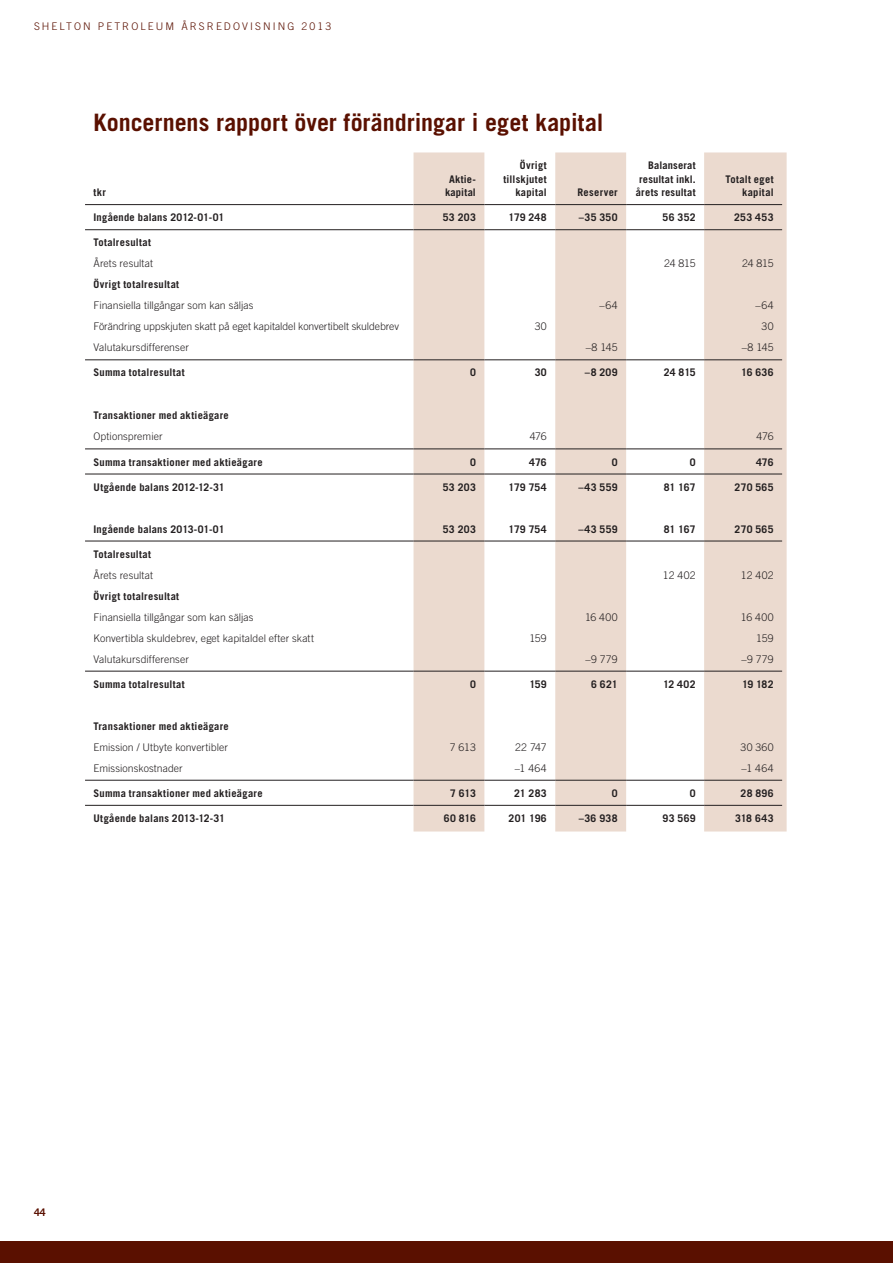
<style>
.page{position:relative;width:893px;height:1263px;background:#fff}
.page>*{position:absolute;margin:0;border:0;box-sizing:border-box;transform-origin:0 0}
.t1{font:700 24px "Trade Gothic";color:#5a1000}
.t2{font:700 10.5px/13.5px "Trade Gothic";letter-spacing:.025em;color:#231f20;text-align:right}
.t3{font:300 10.5px "Trade Gothic";letter-spacing:.005em;color:#231f20}
.t4{font:300 10.5px "Trade Gothic";letter-spacing:.2em;color:#5a1000}
.t5{font:700 10.5px "Trade Gothic";color:#5a1000}
</style>
<div class="page">
<svg style="left:414px;top:152px;width:373px;height:679px;fill:#ebdacf"></svg>
<hr style="left:85px;top:204px;width:329px;height:1px;background:#231f20">
<hr style="left:414px;top:204px;width:70px;height:1px;background:#231f20">
<hr style="left:484px;top:204px;width:71px;height:1px;background:#231f20">
<hr style="left:555px;top:204px;width:71px;height:1px;background:#231f20">
<hr style="left:626px;top:204px;width:78px;height:1px;background:#231f20">
<hr style="left:704px;top:204px;width:78px;height:1px;background:#231f20">
<hr style="left:85px;top:229px;width:329px;height:1px;background:#231f20">
<hr style="left:414px;top:229px;width:70px;height:1px;background:#231f20">
<hr style="left:484px;top:229px;width:71px;height:1px;background:#231f20">
<hr style="left:555px;top:229px;width:71px;height:1px;background:#231f20">
<hr style="left:626px;top:229px;width:78px;height:1px;background:#231f20">
<hr style="left:704px;top:229px;width:78px;height:1px;background:#231f20">
<hr style="left:85px;top:359px;width:329px;height:1px;background:#231f20">
<hr style="left:414px;top:359px;width:70px;height:1px;background:#231f20">
<hr style="left:484px;top:359px;width:71px;height:1px;background:#231f20">
<hr style="left:555px;top:359px;width:71px;height:1px;background:#231f20">
<hr style="left:626px;top:359px;width:78px;height:1px;background:#231f20">
<hr style="left:704px;top:359px;width:78px;height:1px;background:#231f20">
<hr style="left:85px;top:448px;width:329px;height:1px;background:#231f20">
<hr style="left:414px;top:448px;width:70px;height:1px;background:#231f20">
<hr style="left:484px;top:448px;width:71px;height:1px;background:#231f20">
<hr style="left:555px;top:448px;width:71px;height:1px;background:#231f20">
<hr style="left:626px;top:448px;width:78px;height:1px;background:#231f20">
<hr style="left:704px;top:448px;width:78px;height:1px;background:#231f20">
<hr style="left:85px;top:474px;width:329px;height:1px;background:#231f20">
<hr style="left:414px;top:474px;width:70px;height:1px;background:#231f20">
<hr style="left:484px;top:474px;width:71px;height:1px;background:#231f20">
<hr style="left:555px;top:474px;width:71px;height:1px;background:#231f20">
<hr style="left:626px;top:474px;width:78px;height:1px;background:#231f20">
<hr style="left:704px;top:474px;width:78px;height:1px;background:#231f20">
<hr style="left:85px;top:541px;width:329px;height:1px;background:#231f20">
<hr style="left:414px;top:541px;width:70px;height:1px;background:#231f20">
<hr style="left:484px;top:541px;width:71px;height:1px;background:#231f20">
<hr style="left:555px;top:541px;width:71px;height:1px;background:#231f20">
<hr style="left:626px;top:541px;width:78px;height:1px;background:#231f20">
<hr style="left:704px;top:541px;width:78px;height:1px;background:#231f20">
<hr style="left:85px;top:671px;width:329px;height:1px;background:#231f20">
<hr style="left:414px;top:671px;width:70px;height:1px;background:#231f20">
<hr style="left:484px;top:671px;width:71px;height:1px;background:#231f20">
<hr style="left:555px;top:671px;width:71px;height:1px;background:#231f20">
<hr style="left:626px;top:671px;width:78px;height:1px;background:#231f20">
<hr style="left:704px;top:671px;width:78px;height:1px;background:#231f20">
<hr style="left:85px;top:780px;width:329px;height:1px;background:#231f20">
<hr style="left:414px;top:780px;width:70px;height:1px;background:#231f20">
<hr style="left:484px;top:780px;width:71px;height:1px;background:#231f20">
<hr style="left:555px;top:780px;width:71px;height:1px;background:#231f20">
<hr style="left:626px;top:780px;width:78px;height:1px;background:#231f20">
<hr style="left:704px;top:780px;width:78px;height:1px;background:#231f20">
<hr style="left:85px;top:805px;width:329px;height:1px;background:#231f20">
<hr style="left:414px;top:805px;width:70px;height:1px;background:#231f20">
<hr style="left:484px;top:805px;width:71px;height:1px;background:#231f20">
<hr style="left:555px;top:805px;width:71px;height:1px;background:#231f20">
<hr style="left:626px;top:805px;width:78px;height:1px;background:#231f20">
<hr style="left:704px;top:805px;width:78px;height:1px;background:#231f20">
<div style="left:0;top:1242px;width:893px;height:21px;background:#5a1000"></div>
<p class="t4" style="left:34px;top:20px;width:299px">SHELTON PETROLEUM ÅRSREDOVISNING 2013</p>
<h1 class="t1" style="left:94px;top:108px;width:511px">Koncernens rapport över förändringar i eget kapital</h1>
<p class="t2" style="left:94px;top:185px;width:14px">tkr</p>
<p class="t2" style="left:445px;top:172px;width:32px;text-align:center">Aktie&shy;kapital</p>
<p class="t2" style="left:503px;top:158px;width:45px">Övrigt tillskjutet kapital</p>
<p class="t2" style="left:578px;top:185px;width:42px">Reserver</p>
<p class="t2" style="left:636px;top:158px;width:61px;text-align:justify;text-indent:12px">Balanserat resultat inkl. årets resultat</p>
<p class="t2" style="left:725px;top:172px;width:50px">Totalt eget kapital</p>
<p class="t2" style="left:94px;top:211px;width:132px">Ingående balans 2012-01-01</p>
<p class="t2" style="left:443px;top:211px;width:35px">53 203</p>
<p class="t2" style="left:508px;top:211px;width:40px">179 248</p>
<p class="t2" style="left:579px;top:211px;width:40px">–35 350</p>
<p class="t2" style="left:663px;top:211px;width:35px">56 352</p>
<p class="t2" style="left:734px;top:211px;width:41px">253 453</p>
<p class="t2" style="left:94px;top:236px;width:59px">Totalresultat</p>
<p class="t3" style="left:94px;top:257px;width:61px">Årets resultat</p>
<p class="t3" style="left:664px;top:257px;width:33px">24 815</p>
<p class="t3" style="left:742px;top:257px;width:33px">24 815</p>
<p class="t2" style="left:94px;top:278px;width:87px">Övrigt totalresultat</p>
<p class="t3" style="left:94px;top:299px;width:161px">Finansiella tillgångar som kan säljas</p>
<p class="t3" style="left:599px;top:299px;width:20px">–64</p>
<p class="t3" style="left:755px;top:299px;width:20px">–64</p>
<p class="t3" style="left:94px;top:320px;width:307px">Förändring uppskjuten skatt på eget kapitaldel konvertibelt skuldebrev</p>
<p class="t3" style="left:535px;top:320px;width:13px">30</p>
<p class="t3" style="left:762px;top:320px;width:13px">30</p>
<p class="t3" style="left:94px;top:341px;width:97px">Valutakursdifferenser</p>
<p class="t3" style="left:586px;top:341px;width:33px">–8 145</p>
<p class="t3" style="left:742px;top:341px;width:33px">–8 145</p>
<p class="t2" style="left:94px;top:366px;width:93px">Summa totalresultat</p>
<p class="t2" style="left:470px;top:366px;width:7px">0</p>
<p class="t2" style="left:535px;top:366px;width:14px">30</p>
<p class="t2" style="left:585px;top:366px;width:34px">–8 209</p>
<p class="t2" style="left:664px;top:366px;width:33px">24 815</p>
<p class="t2" style="left:741px;top:366px;width:34px">16 636</p>
<p class="t2" style="left:94px;top:409px;width:137px">Transaktioner med aktieägare</p>
<p class="t3" style="left:94px;top:430px;width:71px">Optionspremier</p>
<p class="t3" style="left:530px;top:430px;width:19px">476</p>
<p class="t3" style="left:756px;top:430px;width:19px">476</p>
<p class="t2" style="left:94px;top:455px;width:171px">Summa transaktioner med aktieägare</p>
<p class="t2" style="left:470px;top:455px;width:7px">0</p>
<p class="t2" style="left:529px;top:455px;width:19px">476</p>
<p class="t2" style="left:612px;top:455px;width:7px">0</p>
<p class="t2" style="left:690px;top:455px;width:7px">0</p>
<p class="t2" style="left:756px;top:455px;width:19px">476</p>
<p class="t2" style="left:94px;top:480px;width:133px">Utgående balans 2012-12-31</p>
<p class="t2" style="left:443px;top:480px;width:35px">53 203</p>
<p class="t2" style="left:509px;top:480px;width:40px">179 754</p>
<p class="t2" style="left:578px;top:480px;width:41px">–43 559</p>
<p class="t2" style="left:664px;top:480px;width:33px">81 167</p>
<p class="t2" style="left:735px;top:480px;width:40px">270 565</p>
<p class="t2" style="left:94px;top:522px;width:133px">Ingående balans 2013-01-01</p>
<p class="t2" style="left:443px;top:522px;width:35px">53 203</p>
<p class="t2" style="left:509px;top:522px;width:40px">179 754</p>
<p class="t2" style="left:578px;top:522px;width:41px">–43 559</p>
<p class="t2" style="left:664px;top:522px;width:33px">81 167</p>
<p class="t2" style="left:735px;top:522px;width:40px">270 565</p>
<p class="t2" style="left:94px;top:547px;width:59px">Totalresultat</p>
<p class="t3" style="left:94px;top:569px;width:61px">Årets resultat</p>
<p class="t3" style="left:663px;top:569px;width:34px">12 402</p>
<p class="t3" style="left:741px;top:569px;width:34px">12 402</p>
<p class="t2" style="left:94px;top:589px;width:87px">Övrigt totalresultat</p>
<p class="t3" style="left:94px;top:611px;width:161px">Finansiella tillgångar som kan säljas</p>
<p class="t3" style="left:585px;top:611px;width:34px">16 400</p>
<p class="t3" style="left:741px;top:611px;width:34px">16 400</p>
<p class="t3" style="left:94px;top:632px;width:222px">Konvertibla skuldebrev, eget kapitaldel efter skatt</p>
<p class="t3" style="left:529px;top:632px;width:19px">159</p>
<p class="t3" style="left:756px;top:632px;width:19px">159</p>
<p class="t3" style="left:94px;top:653px;width:97px">Valutakursdifferenser</p>
<p class="t3" style="left:585px;top:653px;width:34px">–9 779</p>
<p class="t3" style="left:741px;top:653px;width:34px">–9 779</p>
<p class="t2" style="left:94px;top:677px;width:93px">Summa totalresultat</p>
<p class="t2" style="left:470px;top:677px;width:7px">0</p>
<p class="t2" style="left:529px;top:677px;width:19px">159</p>
<p class="t2" style="left:591px;top:677px;width:28px">6 621</p>
<p class="t2" style="left:663px;top:677px;width:34px">12 402</p>
<p class="t2" style="left:742px;top:677px;width:33px">19 182</p>
<p class="t2" style="left:94px;top:719px;width:137px">Transaktioner med aktieägare</p>
<p class="t3" style="left:94px;top:741px;width:136px">Emission / Utbyte konvertibler</p>
<p class="t3" style="left:450px;top:741px;width:28px">7 613</p>
<p class="t3" style="left:515px;top:741px;width:33px">22 747</p>
<p class="t3" style="left:740px;top:741px;width:35px">30 360</p>
<p class="t3" style="left:94px;top:762px;width:91px">Emissionskostnader</p>
<p class="t3" style="left:515px;top:762px;width:34px">–1 464</p>
<p class="t3" style="left:741px;top:762px;width:34px">–1 464</p>
<p class="t2" style="left:94px;top:786px;width:171px">Summa transaktioner med aktieägare</p>
<p class="t2" style="left:450px;top:786px;width:27px">7 613</p>
<p class="t2" style="left:514px;top:786px;width:34px">21 283</p>
<p class="t2" style="left:612px;top:786px;width:7px">0</p>
<p class="t2" style="left:690px;top:786px;width:7px">0</p>
<p class="t2" style="left:741px;top:786px;width:35px">28 896</p>
<p class="t2" style="left:94px;top:811px;width:133px">Utgående balans 2013-12-31</p>
<p class="t2" style="left:444px;top:811px;width:33px">60 816</p>
<p class="t2" style="left:509px;top:811px;width:40px">201 196</p>
<p class="t2" style="left:579px;top:811px;width:40px">–36 938</p>
<p class="t2" style="left:662px;top:811px;width:35px">93 569</p>
<p class="t2" style="left:735px;top:811px;width:40px">318 643</p>
<p class="t5" style="left:34px;top:1205px;width:13px">44</p>
</div>
